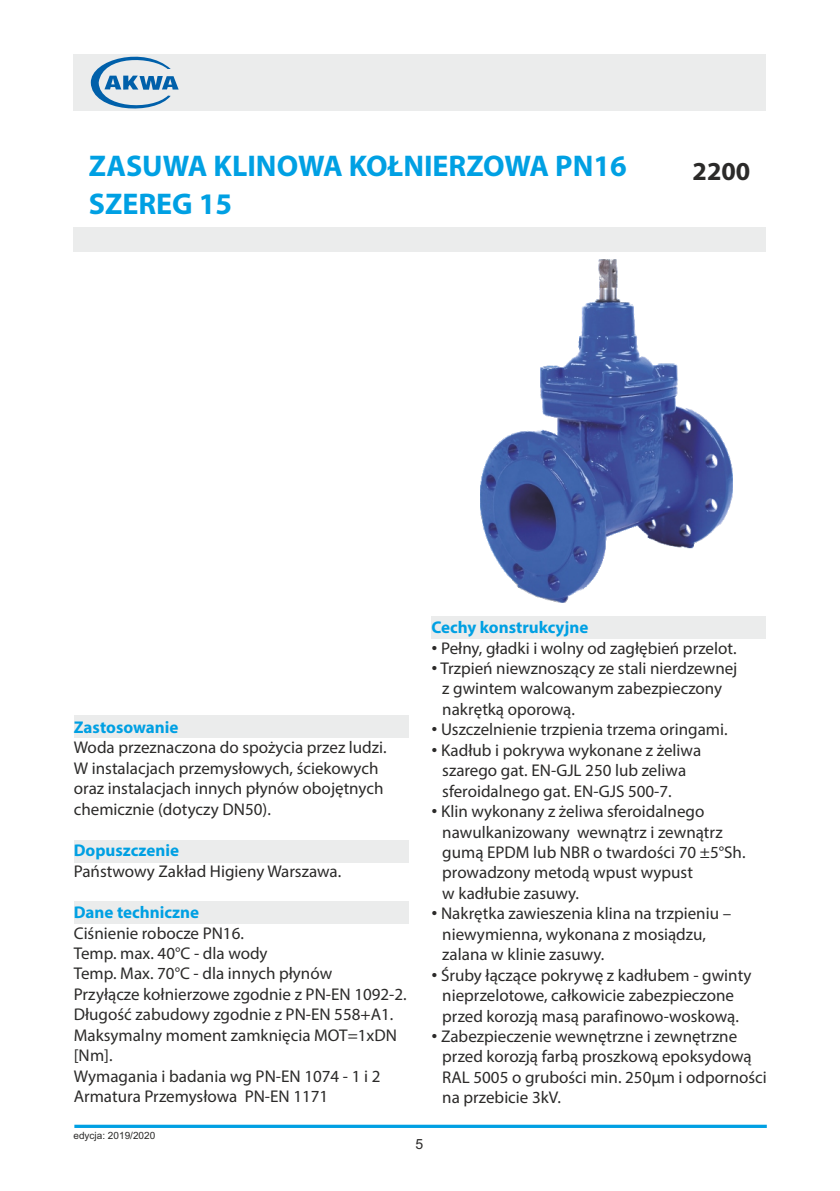
<style>
.page{position:relative;width:840px;height:1191px;background:#fff}
.page>*{position:absolute;margin:0;border:0;box-sizing:border-box;transform-origin:0 0}
.t1{font:700 30px "Myriad Pro";color:#00a0e3}
.t2{font:700 26px "Myriad Pro";color:#2b2a29}
.t3{font:17px/20.4px "Myriad Pro";color:#2b2a29}
.t4{font:700 17px "Myriad Pro";color:#00a0e3}
.t5{font:14px "Arial";color:#2b2a29}
.t6{font:10px "Arial Cyr";color:#2b2a29}
.s1{font-family:"Arial"}
</style>
<div class="page">
<img style="left:480px;top:259px;width:252px;height:344px">
<div style="left:431px;top:616px;width:334px;height:22px;background:#ebecec"></div>
<div style="left:74px;top:715px;width:334px;height:23px;background:#ebecec"></div>
<div style="left:74px;top:840px;width:334px;height:23px;background:#ebecec"></div>
<div style="left:74px;top:901px;width:334px;height:23px;background:#ebecec"></div>
<div style="left:74px;top:54px;width:691px;height:57px;background:#ebecec"></div>
<div style="left:74px;top:227px;width:691px;height:25px;background:#ebecec"></div>
<svg style="left:74px;top:1124px;width:692px;height:4px;background:#2fb1e7"></svg>
<svg style="left:91px;top:56px;width:87px;height:53px"></svg>
<h1 class="t1" style="left:89px;top:154px;width:539px">ZASUWA KLINOWA KOŁNIERZOWA PN16</h1>
<h2 class="t2" style="left:692px;top:160px;width:59px">2200</h2>
<h1 class="t1" style="left:89px;top:191px;width:145px">SZEREG 15</h1>
<p class="t4" style="left:74px;top:720px;width:106px">Zastosowanie</p>
<p class="t3" style="left:74px;top:738px;width:314px">Woda przeznaczona do spożycia przez ludzi.<br>W instalacjach przemysłowych, ściekowych oraz instalacjach innych płynów obojętnych chemicznie (dotyczy DN50).</p>
<p class="t4" style="left:74px;top:843px;width:107px">Dopuszczenie</p>
<p class="t3" style="left:74px;top:862px;width:269px">Państwowy Zakład Higieny Warszawa.</p>
<p class="t4" style="left:74px;top:905px;width:127px">Dane techniczne</p>
<p class="t3" style="left:74px;top:924px;width:334px">Ciśnienie robocze PN16.<br>Temp. max. 40°C - dla wody<br>Temp. Max. 70°C - dla innych płynów<br>Przyłącze kołnierzowe zgodnie z PN-EN 1092-2.<br>Długość zabudowy zgodnie z PN-EN 558+A1.<br>Maksymalny moment zamknięcia MOT=1xDN [Nm].<br>Wymagania i badania wg PN-EN 1074 - 1 i 2<br>Armatura Przemysłowa PN-EN 1171</p>
<p class="t6" style="left:73px;top:1131px;width:83px">edycja: 201<span class="s1">9/2020</span></p>
<p class="t4" style="left:431px;top:620px;width:158px">Cechy konstrukcyjne</p>
<p class="t3" style="left:431px;top:639px;width:306px"><span class="s1">•</span> Pełny, gładki i wolny od zagłębień przelot.</p>
<p class="t3" style="left:442px;top:659px;width:296px;text-indent:-11px"><span class="s1">•</span> Trzpień niewznoszący ze stali nierdzewnej z gwintem walcowanym zabezpieczony nakrętką oporową.</p>
<p class="t3" style="left:431px;top:721px;width:297px"><span class="s1">•</span> Uszczelnienie trzpienia trzema oringami.</p>
<p class="t3" style="left:442px;top:741px;width:260px;text-indent:-11px"><span class="s1">•</span> Kadłub i pokrywa wykonane z żeliwa szarego gat. EN-GJL 250 lub zeliwa sferoidalnego gat. EN-GJS 500-7.</p>
<p class="t3" style="left:442px;top:802px;width:304px;text-indent:-11px"><span class="s1">•</span> Klin wykonany z żeliwa sferoidalnego nawulkanizowany wewnątrz i zewnątrz gumą EPDM lub NBR o twardości 70 ±5°Sh. prowadzony metodą wpust wypust<br>w kadłubie zasuwy.</p>
<p class="t3" style="left:442px;top:905px;width:290px;text-indent:-11px"><span class="s1">•</span> Nakrętka zawieszenia klina na trzpieniu – niewymienna, wykonana z mosiądzu, zalana w klinie zasuwy.</p>
<p class="t3" style="left:431px;top:966px;width:321px;text-align:center"><span class="s1">•</span> Śruby łączące pokrywę z kadłubem - gwinty nieprzelotowe, całkowicie zabezpieczone przed korozją masą parafinowo-woskową.</p>
<p class="t3" style="left:442px;top:1027px;width:326px;text-indent:-11px"><span class="s1">•</span> Zabezpieczenie wewnętrzne i zewnętrzne przed korozją farbą proszkową epoksydową RAL 5005 o grubości min. 250µm i odporności na przebicie 3kV.</p>
<p class="t5" style="left:415px;top:1138px;width:9px">5</p>
</div>
